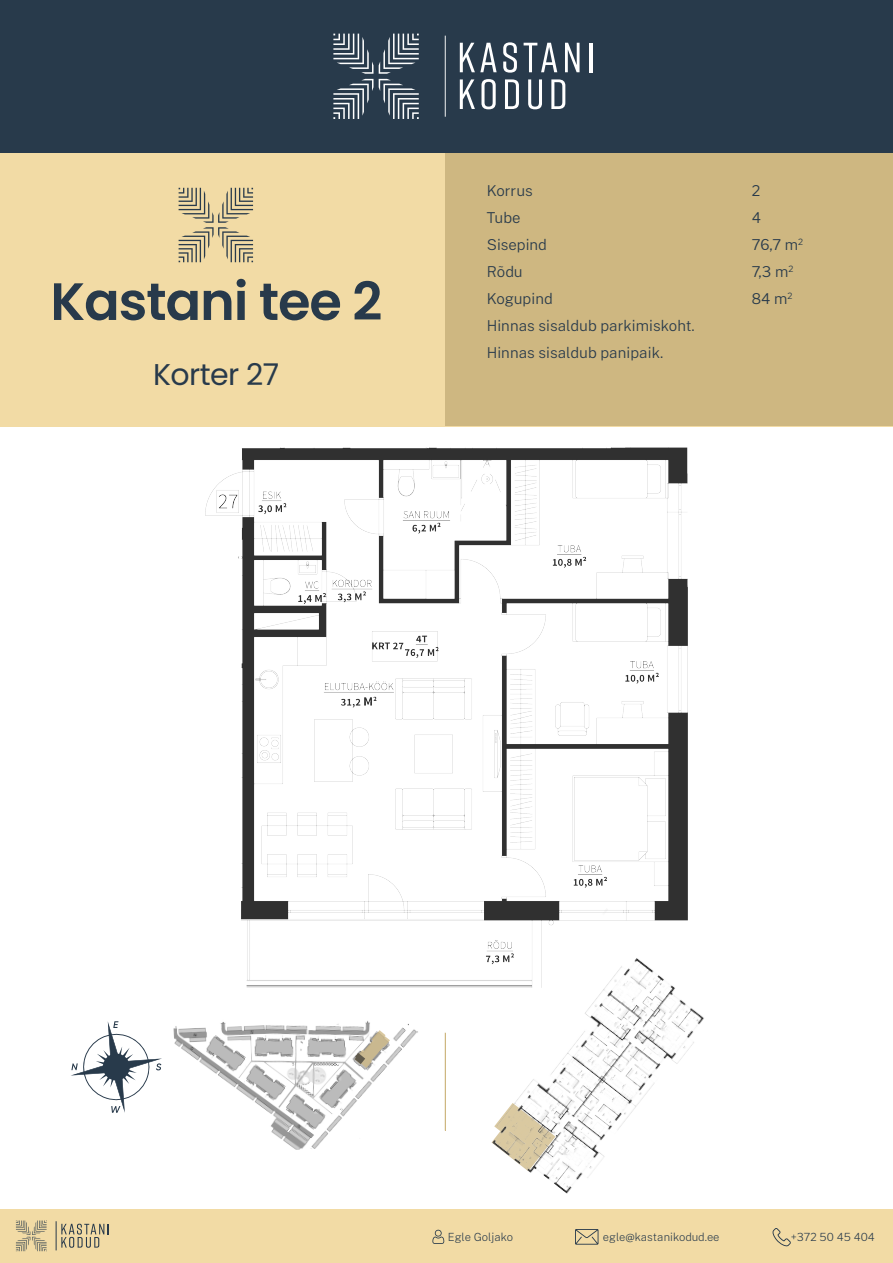
<style>
.page{position:relative;width:893px;height:1263px;background:#fff}
.page>*{position:absolute;margin:0;border:0;box-sizing:border-box;transform-origin:0 0}
.t1{font:600 52.5px "Poppins";letter-spacing:-.02em;color:#283a4b}
.t2{font:30px "Poppins";letter-spacing:-.02em;color:#283a4b}
.t3{font:300 15px/27px "Public Sans";color:#283a4b}
.t4{font:200 11.25px "Public Sans";color:#283a4b}
</style>
<div class="page">
<div style="left:0;top:0;width:893px;height:426px;background:#f2dba5"></div>
<div style="left:0;top:1210px;width:893px;height:53px;background:#f2dba5"></div>
<div style="left:445px;top:0;width:448px;height:426px;background:#ceb781"></div>
<svg style="left:71px;top:1021px;width:91px;height:92px"></svg>
<img style="left:173px;top:1021px;width:245px;height:129px">
<svg style="left:179px;top:188px;width:74px;height:74px"></svg>
<svg style="left:575px;top:1229px;width:23px;height:16px"></svg>
<svg style="left:432px;top:1230px;width:12px;height:14px"></svg>
<svg style="left:772px;top:1228px;width:19px;height:18px"></svg>
<svg style="left:16px;top:1220px;width:31px;height:31px"></svg>
<svg style="left:61px;top:1224px;width:48px;height:24px"></svg>
<div style="left:0;top:0;width:893px;height:153px;background:#283a4b"></div>
<svg style="left:333px;top:34px;width:86px;height:85px"></svg>
<svg style="left:460px;top:43px;width:37px;height:29px"></svg>
<svg style="left:503px;top:42px;width:14px;height:31px"></svg>
<svg style="left:524px;top:43px;width:33px;height:29px"></svg>
<svg style="left:565px;top:43px;width:15px;height:29px"></svg>
<hr style="left:589px;top:43px;width:3px;height:29px;background:#fff">
<svg style="left:460px;top:79px;width:15px;height:30px"></svg>
<svg style="left:481px;top:79px;width:15px;height:30px"></svg>
<svg style="left:505px;top:79px;width:14px;height:30px"></svg>
<svg style="left:528px;top:79px;width:14px;height:30px"></svg>
<svg style="left:551px;top:79px;width:14px;height:30px"></svg>
<hr style="left:445px;top:36px;width:1px;height:81px;background:#f1f2f2">
<img style="left:206px;top:447px;width:481px;height:540px">
<svg style="left:355px;top:1030px;width:35px;height:38px"></svg>
<img style="left:443px;top:908px;width:289px;height:302px">
<h1 class="t1" style="left:50px;top:271px;width:333px">Kastani tee 2</h1>
<h2 class="t2" style="left:153px;top:357px;width:127px">Korter 27</h2>
<p class="t3" style="left:487px;top:177px;width:210px">Korrus<br>Tube<br>Sisepind<br>Rõdu<br>Kogupind<br>Hinnas sisaldub parkimiskoht.<br>Hinnas sisaldub panipaik.</p>
<p class="t3" style="left:752px;top:177px;width:53px">2<br>4<br>76,7 m<sup>2<br></sup>7,3 m<sup>2<br></sup>84 m<sup>2</sup></p>
<p class="t4" style="left:448px;top:1230px;width:67px">Egle Goljako</p>
<p class="t4" style="left:603px;top:1230px;width:118px">egle@kastanikodud.ee</p>
<p class="t4" style="left:791px;top:1230px;width:85px">+372 50 45 404</p>
</div>
